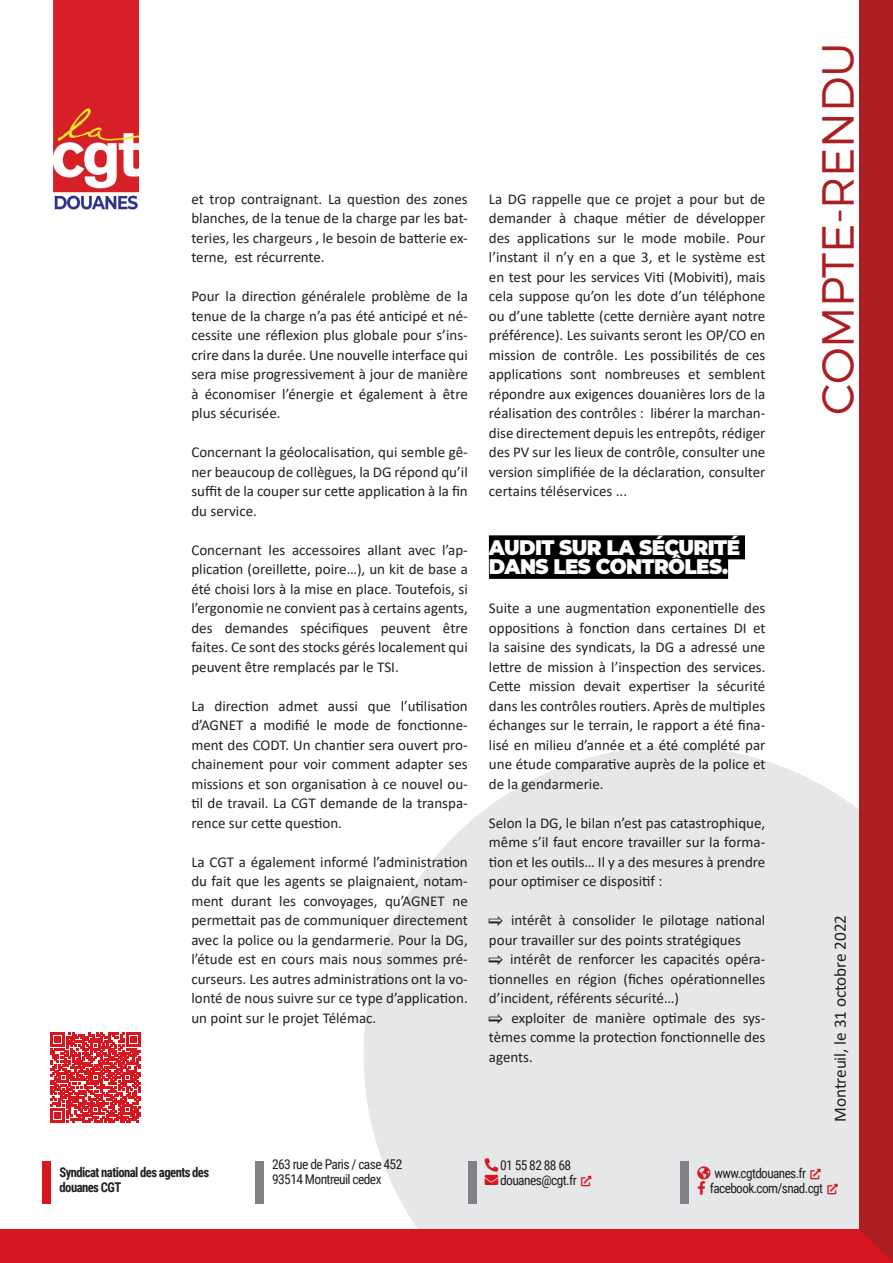
<style>
.page{position:relative;width:893px;height:1263px;background:#fff}
.page>*{position:absolute;margin:0;border:0;box-sizing:border-box;transform-origin:0 0}
.t1{font:300 45px "Montserrat";letter-spacing:-.01em;color:#ad1e22}
.t2{font:900 21px/19.5px "Montserrat";letter-spacing:-.03em;color:#fff;scale:.95 1}
.t3{font:17.25px "Calibri";letter-spacing:-.005em;color:#231f20}
.t4{font:15px/19.5px "Calibri";color:#231f20;text-align:justify}
.t5{font:13.5px/15px "Roboto Condensed";letter-spacing:-.045em;color:#231f20}
.t6{font:700 13.5px/15px "Roboto Condensed";letter-spacing:-.045em;color:#231f20;scale:.94 1}
.s1{font-family:"Pointers"}
.s2{color:#d7171f}
</style>
<div class="page">
<svg style="left:364px;top:746px;width:495px;height:483px;background:#e8e9eb"></svg>
<div style="left:43px;top:1161px;width:8px;height:42px;background:#d7171f"></div>
<div style="left:255px;top:1161px;width:9px;height:42px;background:#808285"></div>
<div style="left:468px;top:1161px;width:8px;height:42px;background:#808285"></div>
<div style="left:680px;top:1161px;width:9px;height:42px;background:#808285"></div>
<div style="left:0;top:1229px;width:893px;height:34px;background:#d7171f"></div>
<div style="left:859px;top:0;width:34px;height:1263px;background:#ad1e22"></div>
<img style="left:53px;top:0;width:85px;height:210px">
<div style="left:489px;top:535px;width:256px;height:24px;background:#000"></div>
<div style="left:489px;top:555px;width:239px;height:24px;background:#000"></div>
<svg style="left:51px;top:1032px;width:90px;height:90px"></svg>
<svg style="left:485px;top:1158px;width:13px;height:27px"></svg>
<svg style="left:581px;top:1176px;width:10px;height:10px"></svg>
<svg style="left:811px;top:1168px;width:10px;height:11px"></svg>
<svg style="left:697px;top:1166px;width:13px;height:28px"></svg>
<svg style="left:827px;top:1183px;width:11px;height:11px"></svg>
<p class="t4" style="left:191px;top:189px;width:278px">et trop contraignant. La question des zones blanches, de la tenue de la charge par les bat&shy;teries, les chargeurs , le besoin de batterie ex&shy;terne, est récurrente.</p>
<p class="t4" style="left:191px;top:286px;width:278px">Pour la direction généralele problème de la tenue de la charge n’a pas été anticipé et né&shy;cessite une réflexion plus globale pour s’ins&shy;crire dans la durée. Une nouvelle interface qui sera mise progressivement à jour de manière à économiser l’énergie et également à être plus sécurisée.</p>
<p class="t4" style="left:191px;top:442px;width:278px">Concernant la géolocalisation, qui semble gê&shy;ner beaucoup de collègues, la DG répond qu’il suffit de la couper sur cette application à la fin du service.</p>
<p class="t4" style="left:191px;top:540px;width:278px">Concernant les accessoires allant avec l’ap&shy;plication (oreillette, poire…), un kit de base a été choisi lors à la mise en place. Toutefois, si l’ergonomie ne convient pas à certains agents, des demandes spécifiques peuvent être faites. Ce sont des stocks gérés localement qui peuvent être remplacés par le TSI.</p>
<p class="t4" style="left:191px;top:696px;width:278px">La direction admet aussi que l’utilisation d’AGNET a modifié le mode de fonctionne&shy;ment des CODT. Un chantier sera ouvert pro&shy;chainement pour voir comment adapter ses missions et son organisation à ce nouvel ou&shy;til de travail. La CGT demande de la transpa&shy;rence sur cette question.</p>
<p class="t4" style="left:191px;top:852px;width:278px">La CGT a également informé l’administration du fait que les agents se plaignaient, notam&shy;ment durant les convoyages, qu’AGNET ne permettait pas de communiquer directement avec la police ou la gendarmerie. Pour la DG, l’étude est en cours mais nous sommes pré&shy;curseurs. Les autres administrations ont la vo&shy;lonté de nous suivre sur ce type d’application. un point sur le projet Télémac.</p>
<h1 class="t1" style="left:810px;top:415px;width:373px;rotate:-90deg">compte-rendu</h1>
<p class="t4" style="left:489px;top:189px;width:278px">La DG rappelle que ce projet a pour but de demander à chaque métier de développer des applications sur le mode mobile. Pour l’instant il n’y en a que 3, et le système est en test pour les services Viti (Mobiviti), mais cela suppose qu’on les dote d’un téléphone ou d’une tablette (cette dernière ayant notre préférence). Les suivants seront les OP/CO en mission de contrôle. Les possibilités de ces applications sont nombreuses et semblent répondre aux exigences douanières lors de la réalisation des contrôles : libérer la marchan&shy;dise directement depuis les entrepôts, rédiger des PV sur les lieux de contrôle, consulter une version simplifiée de la déclaration, consulter certains téléservices ...</p>
<h2 class="t2" style="left:489px;top:536px;width:266px">AUDIT SUR LA SÉCURITÉ<br>DANS LES CONTRÔLES.</h2>
<p class="t4" style="left:489px;top:598px;width:278px">Suite a une augmentation exponentielle des oppositions à fonction dans certaines DI et la saisine des syndicats, la DG a adressé une lettre de mission à l’inspection des services.<br>Cette mission devait expertiser la sécurité dans les contrôles routiers. Après de multiples échanges sur le terrain, le rapport a été fina&shy;lisé en milieu d’année et a été complété par une étude comparative auprès de la police et de la gendarmerie.</p>
<p class="t4" style="left:489px;top:813px;width:278px">Selon la DG, le bilan n’est pas catastrophique, même s’il faut encore travailler sur la forma&shy;tion et les outils… Il y a des mesures à prendre pour optimiser ce dispositif :</p>
<p class="t4" style="left:489px;top:910px;width:278px;text-align:left"><span class="s1">'</span> intérêt à consolider le pilotage national pour travailler sur des points stratégiques<br><span class="s1">'</span> intérêt de renforcer les capacités opéra&shy;tionnelles en région (fiches opérationnelles d’incident, référents sécurité…)<br><span class="s1">'</span> exploiter de manière optimale des sys&shy;tèmes comme la protection fonctionnelle des agents.</p>
<p class="t3" style="left:828px;top:1122px;width:209px;rotate:-90deg">Montreuil, le 31 octobre 2022</p>
<p class="t6" style="left:60px;top:1164px;width:161px">Syndicat national des agents des douanes CGT</p>
<p class="t5" style="left:272px;top:1156px;width:132px">263 rue de Paris / case 452<br>93514 Montreuil cedex</p>
<p class="t5" style="left:500px;top:1157px;width:93px;text-indent:-15px"><span class="s2">□■●▼</span> 01 55 82 88 68 douanes@cgt.fr <span class="s2">▼■●●■●▼</span></p>
<p class="t5" style="left:697px;top:1165px;width:125px"><span class="s2">●□▲</span> www.cgtdouanes.fr <span class="s2">▼■●●■●▼</span></p>
<p class="t5" style="left:697px;top:1180px;width:142px"><span class="s2">□□</span> facebook.com/snad.cgt <span class="s2">▼■●●■●▼</span></p>
</div>
